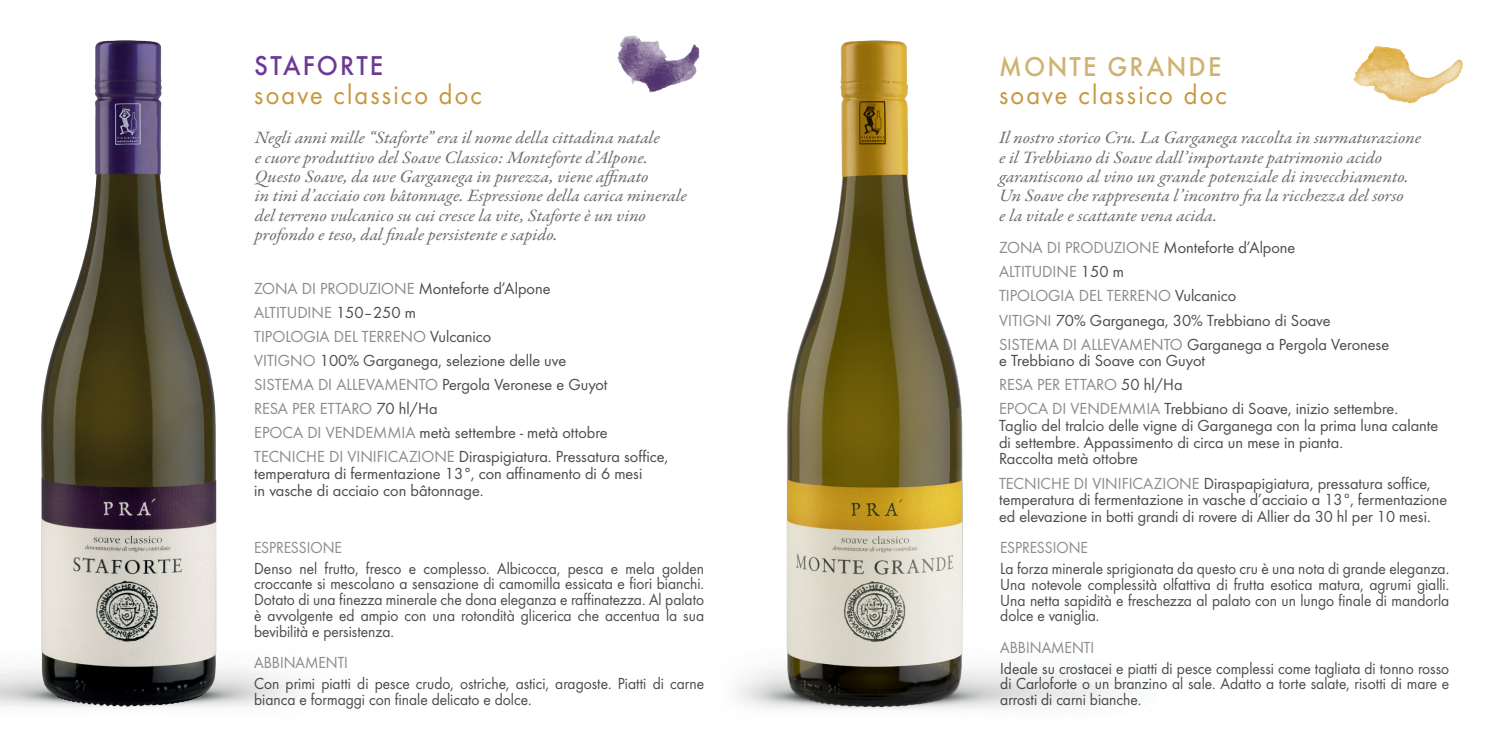
<style>
.page{position:relative;width:1489px;height:745px;background:#fff}
.page>*{position:absolute;margin:0;border:0;box-sizing:border-box;transform-origin:0 0}
.t1{font:28.18px "Futura Boo";letter-spacing:.08em;color:#c6973d;scale:.95 1}
.t2{font:500 28.18px "Futura";letter-spacing:.08em;color:#cfb372;scale:.95 1}
.t3{font:500 28.18px "Futura";letter-spacing:.08em;color:#6c3a96;scale:.95 1}
.t4{font:italic 17.5px/19.2px "Garamond Premr Pro";letter-spacing:-.005em;color:#6c6d70;scale:1.06 1}
.t5{font:16.62px/16.6px "Futura Boo";color:#4b4c4d}
.t6{font:16.62px/15.8px "Futura Boo";color:#4b4c4d;text-align:justify;scale:.95 1}
.t7{font:16.62px "Futura Boo";color:#8a8c8f}
.t8{font:16.62px "Futura Boo";color:#8a8c8f;scale:.95 1}
.s1{color:#8a8c8f}
.s2{color:#4b4c4d}
</style>
<div class="page">
<img style="left:617px;top:35px;width:83px;height:58px">
<img style="left:1353px;top:46px;width:110px;height:58px">
<img style="left:25px;top:40px;width:204px;height:672px">
<img style="left:770px;top:40px;width:206px;height:672px">
<p class="t3" style="left:254px;top:44px;width:137px">STAFORTE</p>
<p class="t1" style="left:254px;top:78px;width:241px">soave classico doc</p>
<p class="t4" style="left:255px;top:129px;width:409px">Negli anni mille “Staforte” era il nome della cittadina natale<br>e cuore produttivo del Soave Classico: Monteforte d’Alpone.<br>Questo Soave, da uve Garganega in purezza, viene affinato<br>in tini d’acciaio con bâtonnage. Espressione della carica minerale del terreno vulcanico su cui cresce la vite, Staforte è un vino profondo e teso, dal finale persistente e sapido.</p>
<p class="t5" style="left:254px;top:279px;width:298px"><span class="s1">ZONA DI PRODUZIONE</span> Monteforte d’Alpone</p>
<p class="t7" style="left:254px;top:302px;width:163px">ALTITUDINE <span class="s2">150–250 m</span></p>
<p class="t7" style="left:254px;top:326px;width:239px">TIPOLOGIA DEL TERRENO <span class="s2">Vulcanico</span></p>
<p class="t5" style="left:254px;top:352px;width:313px"><span class="s1">VITIGNO</span> 100% Garganega, selezione delle uve</p>
<p class="t5" style="left:254px;top:376px;width:355px"><span class="s1">SISTEMA DI ALLEVAMENTO</span> Pergola Veronese e Guyot</p>
<p class="t7" style="left:254px;top:398px;width:185px">RESA PER ETTARO <span class="s2">70 hl/Ha</span></p>
<p class="t5" style="left:254px;top:424px;width:355px"><span class="s1">EPOCA DI VENDEMMIA</span> metà settembre - metà ottobre</p>
<p class="t5" style="left:254px;top:448px;width:415px"><span class="s1">TECNICHE DI VINIFICAZIONE</span> Diraspigiatura. Pressatura soffice, temperatura di fermentazione 13°, con affinamento di 6 mesi<br>in vasche di acciaio con bâtonnage.</p>
<p class="t8" style="left:254px;top:537px;width:94px">ESPRESSIONE</p>
<p class="t6" style="left:254px;top:559px;width:475px">Denso nel frutto, fresco e complesso. Albicocca, pesca e mela golden croccante si mescolano a sensazione di camomilla essicata e fiori bianchi.<br>Dotato di una finezza minerale che dona eleganza e raffinatezza. Al palato è avvolgente ed ampio con una rotondità glicerica che accentua la sua bevibilità e persistenza.</p>
<p class="t8" style="left:254px;top:652px;width:100px">ABBINAMENTI</p>
<p class="t6" style="left:254px;top:675px;width:475px">Con primi piatti di pesce crudo, ostriche, astici, aragoste. Piatti di carne bianca e formaggi con finale delicato e dolce.</p>
<p class="t2" style="left:999px;top:46px;width:236px">MONTE GRANDE</p>
<p class="t1" style="left:999px;top:78px;width:241px">soave classico doc</p>
<p class="t4" style="left:999px;top:129px;width:399px">Il nostro storico Cru. La Garganega raccolta in surmaturazione</p>
<p class="t4" style="left:999px;top:148px;width:388px">e il Trebbiano di Soave dall’importante patrimonio acido garantiscono al vino un grande potenziale di invecchiamento.</p>
<p class="t4" style="left:999px;top:187px;width:383px">Un Soave che rappresenta l’incontro fra la ricchezza del sorso</p>
<p class="t4" style="left:999px;top:206px;width:207px">e la vitale e scattante vena acida.</p>
<p class="t5" style="left:999px;top:239px;width:298px"><span class="s1">ZONA DI PRODUZIONE</span> Monteforte d’Alpone</p>
<p class="t7" style="left:999px;top:262px;width:126px">ALTITUDINE <span class="s2">150 m</span></p>
<p class="t7" style="left:999px;top:286px;width:239px">TIPOLOGIA DEL TERRENO <span class="s2">Vulcanico</span></p>
<p class="t5" style="left:999px;top:311px;width:333px"><span class="s1">VITIGNI</span> 70% Garganega, 30% Trebbiano di Soave</p>
<p class="t5" style="left:999px;top:335px;width:391px"><span class="s1">SISTEMA DI ALLEVAMENTO</span> Garganega a Pergola Veronese</p>
<p class="t5" style="left:999px;top:352px;width:207px">e Trebbiano di Soave con Guyot</p>
<p class="t7" style="left:999px;top:374px;width:185px">RESA PER ETTARO <span class="s2">50 hl/Ha</span></p>
<p class="t5" style="left:999px;top:400px;width:441px"><span class="s1">EPOCA DI VENDEMMIA</span> Trebbiano di Soave, inizio settembre.<br>Taglio del tralcio delle vigne di Garganega con la prima luna calante di settembre. Appassimento di circa un mese in pianta.<br>Raccolta metà ottobre</p>
<p class="t5" style="left:999px;top:474px;width:449px"><span class="s1">TECNICHE DI VINIFICAZIONE</span> Diraspapigiatura, pressatura soffice, temperatura di fermentazione in vasche d’acciaio a 13°, fermentazione ed elevazione in botti grandi di rovere di Allier da 30 hl per 10 mesi.</p>
<p class="t8" style="left:1000px;top:537px;width:94px">ESPRESSIONE</p>
<p class="t6" style="left:1000px;top:560px;width:474px">La forza minerale sprigionata da questo cru è una nota di grande eleganza.<br>Una notevole complessità olfattiva di frutta esotica matura, agrumi gialli.<br>Una netta sapidità e freschezza al palato con un lungo finale di mandorla dolce e vaniglia.</p>
<p class="t8" style="left:1000px;top:637px;width:100px">ABBINAMENTI</p>
<p class="t6" style="left:1000px;top:659px;width:474px">Ideale su crostacei e piatti di pesce complessi come tagliata di tonno rosso di Carloforte o un branzino al sale. Adatto a torte salate, risotti di mare e arrosti di carni bianche.</p>
</div>
